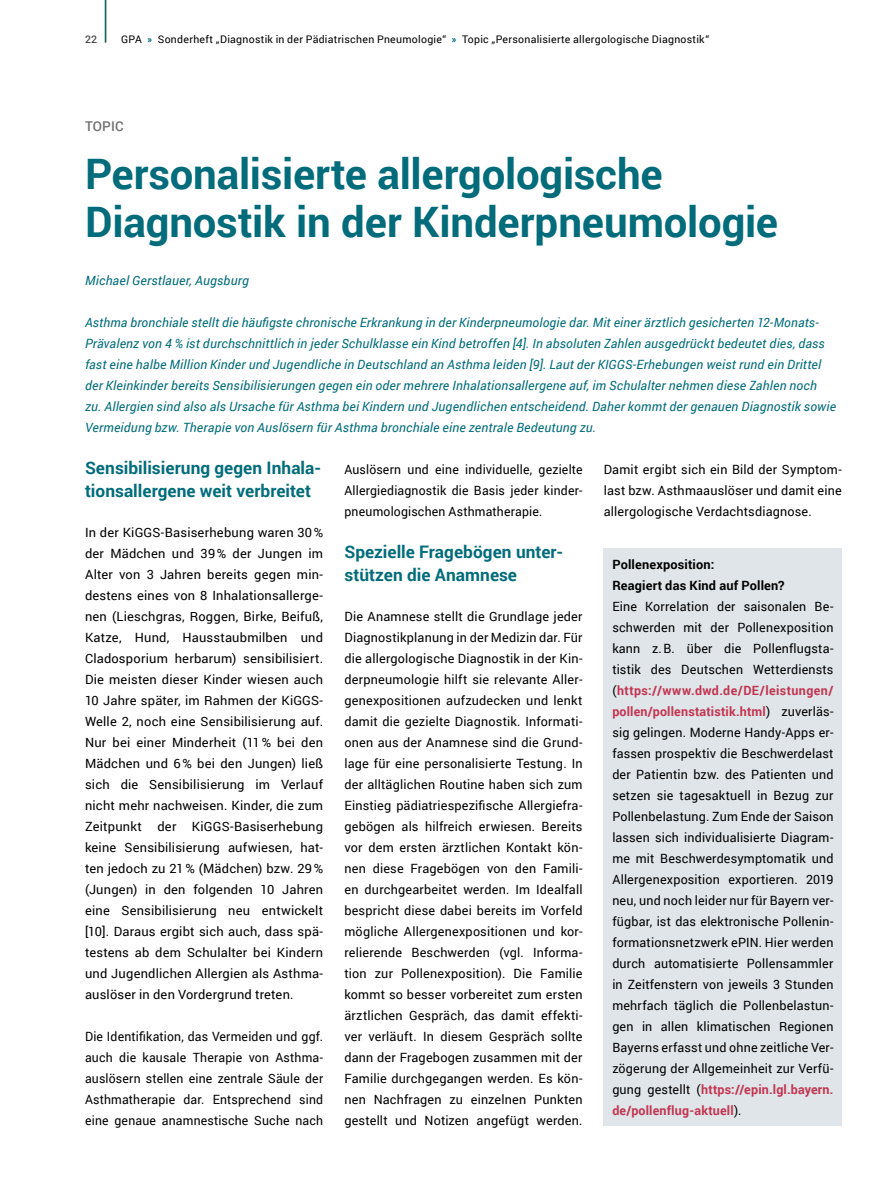
<style>
.page{position:relative;width:893px;height:1191px;background:#fff}
.page>*{position:absolute;margin:0;border:0;box-sizing:border-box;transform-origin:0 0}
.t1{font:700 42px/48px "Roboto";letter-spacing:-.005em;color:#026c7b}
.t2{font:700 17.25px/22.5px "Roboto";color:#026c7b}
.t3{font:500 13.5px "Roboto";letter-spacing:.005em;color:#706f6f}
.t4{font:12.75px/21px "Roboto";letter-spacing:.015em;color:#000;text-align:justify}
.t5{font:italic 12.75px/21px "Roboto";letter-spacing:.015em;color:#026c7b}
.t6{font:12.75px/21px "Roboto";letter-spacing:.015em;color:#000;text-align:justify;scale:.96 1}
.t7{font:700 12.75px/21px "Roboto";letter-spacing:.015em;color:#000}
.t8{font:10.5px "Roboto";letter-spacing:.025em;color:#000}
.t9{font:500 10.5px "Roboto";color:#4a4a49}
.s1{font-weight:700;color:#026c7b}
.s2{font-weight:700;color:#c33450}
</style>
<div class="page">
<hr style="left:105px;top:0;width:1px;height:43px;background:#026c7b">
<div style="left:604px;top:548px;width:238px;height:52px;background:#dfe5e9"></div>
<div style="left:604px;top:590px;width:238px;height:535px;background:#dfe5e9"></div>
<p class="t9" style="left:85px;top:31px;width:13px">22</p>
<p class="t8" style="left:121px;top:31px;width:589px">GPA <span class="s1">»</span> Sonderheft „Diagnostik in der Pädiatrischen Pneumologie“ <span class="s1">»</span> Topic „Personalisierte allergologische Diagnostik“</p>
<p class="t3" style="left:85px;top:117px;width:40px">TOPIC</p>
<h1 class="t1" style="left:85px;top:148px;width:695px">Personalisierte allergologische<br>Diagnostik in der Kinderpneumologie</h1>
<p class="t5" style="left:85px;top:270px;width:165px">Michael Gerstlauer, Augsburg</p>
<p class="t5" style="left:85px;top:312px;width:752px">Asthma bronchiale stellt die häufigste chronische Erkrankung in der Kinderpneumologie dar. Mit einer ärztlich gesicherten 12-Monats-Prävalenz von 4 % ist durchschnittlich in jeder Schulklasse ein Kind betroffen [4]. In absoluten Zahlen ausgedrückt bedeutet dies, dass fast eine halbe Million Kinder und Jugendliche in Deutschland an Asthma leiden [9]. Laut der KIGGS-Erhebungen weist rund ein Drittel der Kleinkinder bereits Sensibilisierungen gegen ein oder mehrere Inhalationsallergene auf, im Schulalter nehmen diese Zahlen noch zu. Allergien sind also als Ursache für Asthma bei Kindern und Jugendlichen entscheidend. Daher kommt der genauen Diagnostik sowie Vermeidung bzw. Therapie von Auslösern für Asthma bronchiale eine zentrale Bedeutung zu.</p>
<h2 class="t2" style="left:85px;top:456px;width:238px">Sensibilisierung gegen Inhala&shy;tionsallergene weit verbreitet</h2>
<p class="t4" style="left:85px;top:522px;width:240px">In der KiGGS-Basiserhebung waren 30% der Mädchen und 39% der Jungen im Alter von 3 Jahren bereits gegen min&shy;destens eines von 8 Inhalationsallerge&shy;nen (Lieschgras, Roggen, Birke, Beifuß, Katze, Hund, Hausstaubmilben und Cladosporium herbarum) sensibilisiert.<br>Die meisten dieser Kinder wiesen auch 10 Jahre später, im Rahmen der KiGGS-Welle 2, noch eine Sensibilisierung auf.<br>Nur bei einer Minderheit (11% bei den Mädchen und 6% bei den Jungen) ließ sich die Sensibilisierung im Verlauf nicht mehr nachweisen. Kinder, die zum Zeitpunkt der KiGGS-Basiserhebung keine Sensibilisierung aufwiesen, hat&shy;ten jedoch zu 21% (Mädchen) bzw. 29% (Jungen) in den folgenden 10 Jahren eine Sensibilisierung neu entwickelt [10]. Daraus ergibt sich auch, dass spä&shy;testens ab dem Schulalter bei Kindern und Jugendlichen Allergien als Asthma&shy;auslöser in den Vordergrund treten.</p>
<p class="t6" style="left:85px;top:1026px;width:250px">Die Identifikation, das Vermeiden und ggf. auch die kausale Therapie von Asthma&shy;auslösern stellen eine zentrale Säule der Asthmatherapie dar. Entsprechend sind eine genaue anamnestische Suche nach</p>
<p class="t6" style="left:344px;top:459px;width:250px">Auslösern und eine individuelle, gezielte Allergiediagnostik die Basis jeder kinder&shy;pneumologischen Asthmatherapie.</p>
<h2 class="t2" style="left:344px;top:540px;width:220px">Spezielle Fragebögen unter&shy;stützen die Anamnese</h2>
<p class="t4" style="left:344px;top:606px;width:240px">Die Anamnese stellt die Grundlage jeder Diagnostikplanung in der Medizin dar. Für die allergologische Diagnostik in der Kin&shy;derpneumologie hilft sie relevante Aller&shy;genexpositionen aufzudecken und lenkt damit die gezielte Diagnostik. Informati&shy;onen aus der Anamnese sind die Grund&shy;lage für eine personalisierte Testung. In der alltäglichen Routine haben sich zum Einstieg pädiatriespezifische Allergiefra&shy;gebögen als hilfreich erwiesen. Bereits vor dem ersten ärztlichen Kontakt kön&shy;nen diese Fragebögen von den Famili&shy;en durchgearbeitet werden. Im Idealfall bespricht diese dabei bereits im Vorfeld mögliche Allergenexpositionen und kor&shy;relierende Beschwerden (vgl. Informa&shy;tion zur Pollenexposition). Die Familie kommt so besser vorbereitet zum ersten ärztlichen Gespräch, das damit effekti&shy;ver verläuft. In diesem Gespräch sollte dann der Fragebogen zusammen mit der Familie durchgegangen werden. Es kön&shy;nen Nachfragen zu einzelnen Punkten gestellt und Notizen angefügt werden.</p>
<p class="t4" style="left:604px;top:459px;width:240px">Damit ergibt sich ein Bild der Symptom&shy;last bzw. Asthmaauslöser und damit eine allergologische Verdachtsdiagnose.</p>
<p class="t7" style="left:612px;top:553px;width:174px">Pollenexposition:<br>Reagiert das Kind auf Pollen?</p>
<p class="t4" style="left:612px;top:595px;width:223px">Eine Korrelation der saisonalen Be&shy;schwerden mit der Pollenexposition kann z.B. über die Pollenflugsta&shy;tistik des Deutschen Wetterdiensts (<span class="s2">https://www.dwd.de/DE/leistungen/ pollen/pollenstatistik.html</span>) zuverläs&shy;sig gelingen. Moderne Handy-Apps er&shy;fassen prospektiv die Beschwerdelast der Patientin bzw. des Patienten und setzen sie tagesaktuell in Bezug zur Pollenbelastung. Zum Ende der Saison lassen sich individualisierte Diagram&shy;me mit Beschwerdesymptomatik und Allergenexposition exportieren. 2019 neu, und noch leider nur für Bayern ver&shy;fügbar, ist das elektronische Pollenin&shy;formationsnetzwerk ePIN. Hier werden durch automatisierte Pollensammler in Zeitfenstern von jeweils 3 Stunden mehrfach täglich die Pollenbelastun&shy;gen in allen klimatischen Regionen Bayerns erfasst und ohne zeitliche Ver&shy;zögerung der Allgemeinheit zur Verfü&shy;gung gestellt (<span class="s2">https://epin.lgl.bayern. de/pollenflug-aktuell</span>).</p>
</div>
